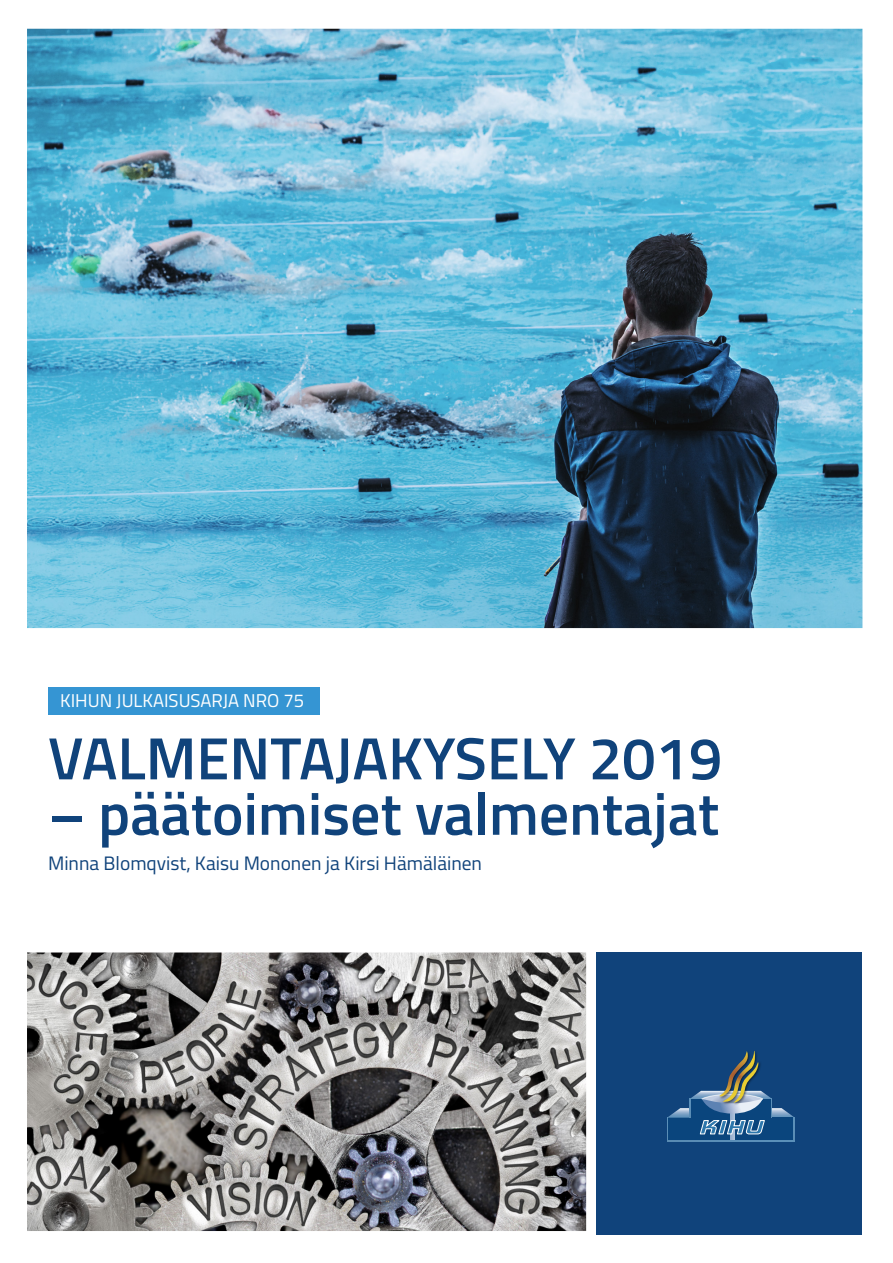
<style>
.page{position:relative;width:893px;height:1263px;background:#fff}
.page>*{position:absolute;margin:0;border:0;box-sizing:border-box;transform-origin:0 0}
.t1{font:600 59.55px "Titillium Web";color:#10437b}
.t2{font:19.5px "Titillium Web";color:#10437b}
.t3{font:18.6px "Titillium Web";color:#fff}
</style>
<div class="page">
<img style="left:27px;top:29px;width:835px;height:599px">
<div style="left:596px;top:952px;width:266px;height:283px;background:#10437b"></div>
<img style="left:27px;top:952px;width:559px;height:279px">
<div style="left:48px;top:687px;width:272px;height:27px;background:#3595d3"></div>
<svg style="left:667px;top:1051px;width:128px;height:90px"></svg>
<hr style="left:667px;top:1141px;width:128px;height:1px;background:#5b8eb7">
<p class="t3" style="left:60px;top:687px;width:246px">KIHUN JULKAISUSARJA NRO 75</p>
<p class="t1" style="left:48px;top:714px;width:676px">VALMENTAJAKYSELY 2019</p>
<p class="t1" style="left:48px;top:769px;width:673px">– päätoimiset valmentajat</p>
<p class="t2" style="left:48px;top:849px;width:436px">Minna Blomqvist, Kaisu Mononen ja Kirsi Hämäläinen</p>
</div>
